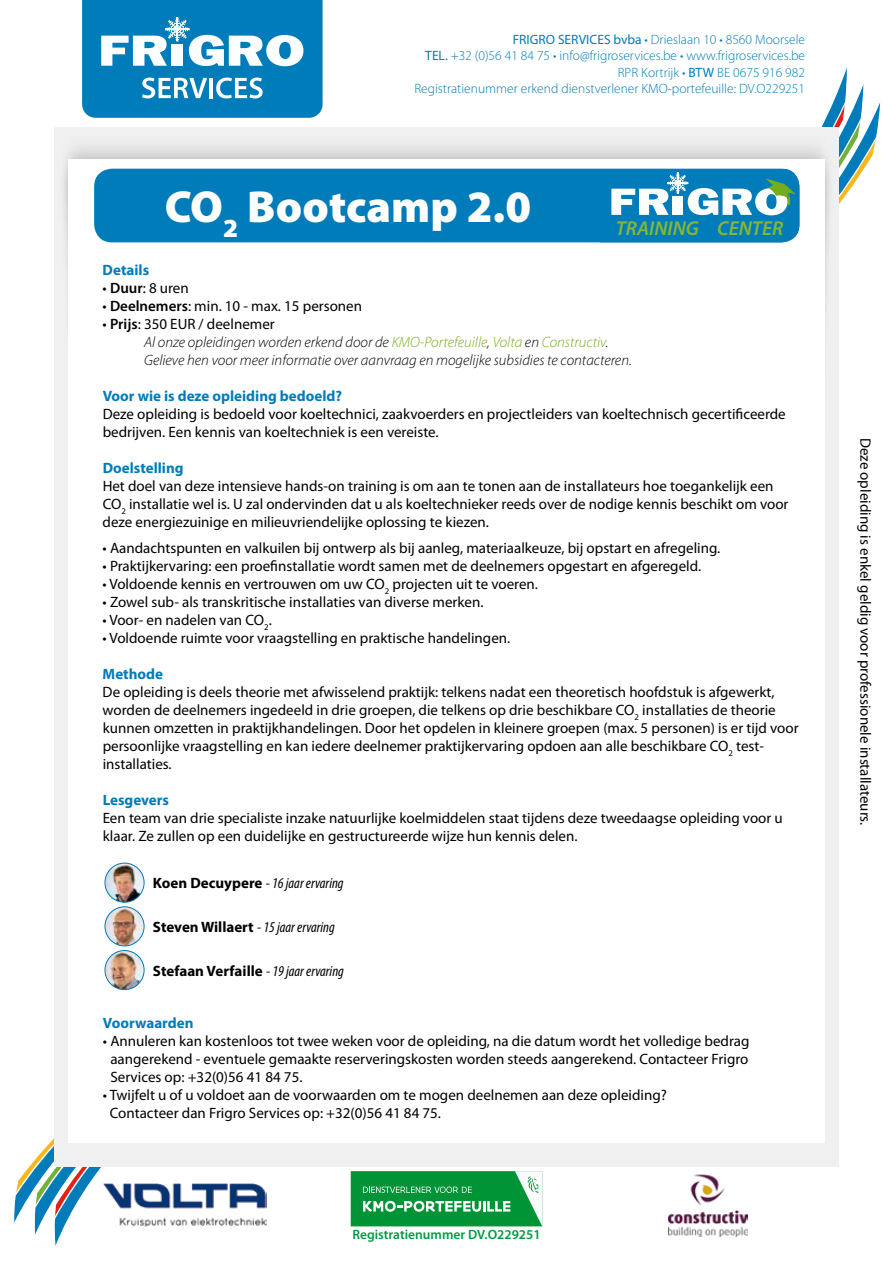
<style>
.page{position:relative;width:893px;height:1263px;background:#fff}
.page>*{position:absolute;margin:0;border:0;box-sizing:border-box;transform-origin:0 0}
.t1{font:900 45px "Myriad Pro";color:#fff}
.t2{font:italic 600 20.1px "Myriad Pro";color:#86b734}
.t3{font:15px/18px "Myriad Pro";color:#000}
.t4{font:italic 300 15px/18px "Myriad Pro";color:#000}
.t5{font:700 15px "Myriad Pro";color:#007cba}
.t6{font:italic condensed 15px "Myriad Pro";color:#000}
.t7{font:700 15px "Myriad Pro";color:#000}
.t8{font:300 13.5px/16.2px "Myriad Pro";color:#007cba;text-align:right}
.t9{font:600 13.5px "Myriad Pro";color:#009b43}
.s1{font-weight:400}
.s2{font-weight:600}
.s3{font-weight:400;font-style:normal}
.s4{font-weight:600;font-style:normal}
.s5{color:#76ad1c}
.s6{font-weight:700;font-style:normal;font-stretch:normal}
.s7{font-weight:400;font-style:italic;font-stretch:condensed}
</style>
<div class="page">
<svg style="left:447px;top:102px;width:434px;height:102px"></svg>
<svg style="left:13px;top:1138px;width:338px;height:85px"></svg>
<div style="left:54px;top:547px;width:785px;height:620px;background:#f0f0f0"></div>
<img style="left:54px;top:129px;width:785px;height:484px">
<div style="left:68px;top:159px;width:756px;height:984px;background:#fff"></div>
<img style="left:104px;top:1183px;width:162px;height:43px">
<img style="left:668px;top:1174px;width:80px;height:62px">
<div style="left:351px;top:1171px;width:191px;height:55px;background:#009437"></div>
<svg style="left:363px;top:1171px;width:179px;height:55px"></svg>
<svg style="left:82px;top:0;width:241px;height:118px"></svg>
<div style="left:94px;top:169px;width:705px;height:73px;background:#007cba;border-radius:18px"></div>
<svg style="left:611px;top:169px;width:188px;height:73px"></svg>
<img style="left:105px;top:863px;width:39px;height:39px">
<div style="left:105px;top:863px;width:39px;height:40px;border:1px solid #007cba;border-radius:50%"></div>
<img style="left:105px;top:907px;width:39px;height:39px;border-radius:20px">
<div style="left:105px;top:906px;width:39px;height:40px;border:1px solid #007cba;border-radius:50%"></div>
<img style="left:105px;top:950px;width:39px;height:40px;border-radius:20px">
<div style="left:105px;top:950px;width:39px;height:40px;border:1px solid #007cba;border-radius:50%"></div>
<p class="t8" style="left:414px;top:32px;width:392px"><span class="s1">FRIGRO SERVICES bvba</span> • Drieslaan 10 • 8560 Moorsele<br><span class="s1">TEL.</span> +32 (0)56 41 84 75 • info@frigroservices.be • www.frigroservices.be RPR Kortrijk • <span class="s1">BTW</span> BE 0675 916 982<br>Registratienummer erkend dienstverlener KMO-portefeuille: DV.O229251</p>
<h1 class="t1" style="left:165px;top:177px;width:368px">CO<sub>2</sub> Bootcamp 2.0</h1>
<h2 class="t2" style="left:616px;top:215px;width:169px">TRAINING CENTER</h2>
<p class="t5" style="left:103px;top:260px;width:48px">Details</p>
<p class="t3" style="left:103px;top:279px;width:88px">• <span class="s2">Duur</span>: 8 uren</p>
<p class="t3" style="left:103px;top:297px;width:261px">• <span class="s2">Deelnemers</span>: min. 10 - max. 15 personen</p>
<p class="t4" style="left:144px;top:315px;width:489px;text-indent:-41px"><span class="s3">•</span> <span class="s4">Prijs</span><span class="s3">: 350 EUR / deelnemer<br></span>Al onze opleidingen worden erkend door de <span class="s5">KMO-Portefeuille</span>, <span class="s5">Volta</span> en <span class="s5">Constructiv</span>.<br>Gelieve hen voor meer informatie over aanvraag en mogelijke subsidies te contacteren.</p>
<p class="t5" style="left:103px;top:386px;width:241px">Voor wie is deze opleiding bedoeld?</p>
<p class="t3" style="left:103px;top:405px;width:685px">Deze opleiding is bedoeld voor koeltechnici, zaakvoerders en projectleiders van koeltechnisch gecertificeerde bedrijven. Een kennis van koeltechniek is een vereiste.</p>
<p class="t5" style="left:103px;top:458px;width:82px">Doelstelling</p>
<p class="t3" style="left:103px;top:477px;width:687px">Het doel van deze intensieve hands-on training is om aan te tonen aan de installateurs hoe toegankelijk een<br>CO<sub>2</sub> installatie wel is. U zal ondervinden dat u als koeltechnieker reeds over de nodige kennis beschikt om voor deze energiezuinige en milieuvriendelijke oplossing te kiezen.</p>
<p class="t3" style="left:103px;top:539px;width:619px">• Aandachtspunten en valkuilen bij ontwerp als bij aanleg, materiaalkeuze, bij opstart en afregeling.</p>
<p class="t3" style="left:103px;top:557px;width:600px">• Praktijkervaring: een proefinstallatie wordt samen met de deelnemers opgestart en afgeregeld.</p>
<p class="t3" style="left:103px;top:575px;width:437px">• Voldoende kennis en vertrouwen om uw CO<sub>2</sub> projecten uit te voeren.</p>
<p class="t3" style="left:103px;top:593px;width:382px">• Zowel sub- als transkritische installaties van diverse merken.</p>
<p class="t3" style="left:103px;top:611px;width:171px">• Voor- en nadelen van CO<sub>2</sub>.</p>
<p class="t3" style="left:103px;top:629px;width:409px">• Voldoende ruimte voor vraagstelling en praktische handelingen.</p>
<p class="t5" style="left:103px;top:665px;width:62px">Methode</p>
<p class="t3" style="left:103px;top:683px;width:697px">De opleiding is deels theorie met afwisselend praktijk: telkens nadat een theoretisch hoofdstuk is afgewerkt, worden de deelnemers ingedeeld in drie groepen, die telkens op drie beschikbare CO<sub>2</sub> installaties de theorie kunnen omzetten in praktijkhandelingen. Door het opdelen in kleinere groepen (max. 5 personen) is er tijd voor persoonlijke vraagstelling en kan iedere deelnemer praktijkervaring opdoen aan alle beschikbare CO<sub>2</sub> test&shy;installaties.</p>
<p class="t5" style="left:103px;top:791px;width:68px">Lesgevers</p>
<p class="t3" style="left:103px;top:809px;width:682px">Een team van drie specialiste inzake natuurlijke koelmiddelen staat tijdens deze tweedaagse opleiding voor u klaar. Ze zullen op een duidelijke en gestructureerde wijze hun kennis delen.</p>
<p class="t6" style="left:153px;top:874px;width:192px"><span class="s6">Koen Decuypere</span> - 16 jaar ervaring</p>
<p class="t6" style="left:153px;top:918px;width:183px"><span class="s6">Steven Willaert</span> - 15 jaar ervaring</p>
<p class="t7" style="left:153px;top:961px;width:192px">Stefaan Verfaille <span class="s7">- 19 jaar ervaring</span></p>
<p class="t5" style="left:103px;top:1013px;width:92px">Voorwaarden</p>
<p class="t3" style="left:110px;top:1032px;width:641px;text-align:justify;text-indent:-7px">• Annuleren kan kostenloos tot twee weken voor de opleiding, na die datum wordt het volledige bedrag aangerekend - eventuele gemaakte reserveringskosten worden steeds aangerekend. Contacteer Frigro Services op: +32(0)56 41 84 75.</p>
<p class="t3" style="left:110px;top:1086px;width:559px;text-indent:-7px">• Twijfelt u of u voldoet aan de voorwaarden om te mogen deelnemen aan deze opleiding?<br>Contacteer dan Frigro Services op: +32(0)56 41 84 75.</p>
<p class="t9" style="left:352px;top:1226px;width:190px">Registratienummer DV.O229251</p>
<p class="t3" style="left:875px;top:438px;width:389px;rotate:90deg">Deze opleiding is enkel geldig voor professionele installateurs.</p>
</div>
